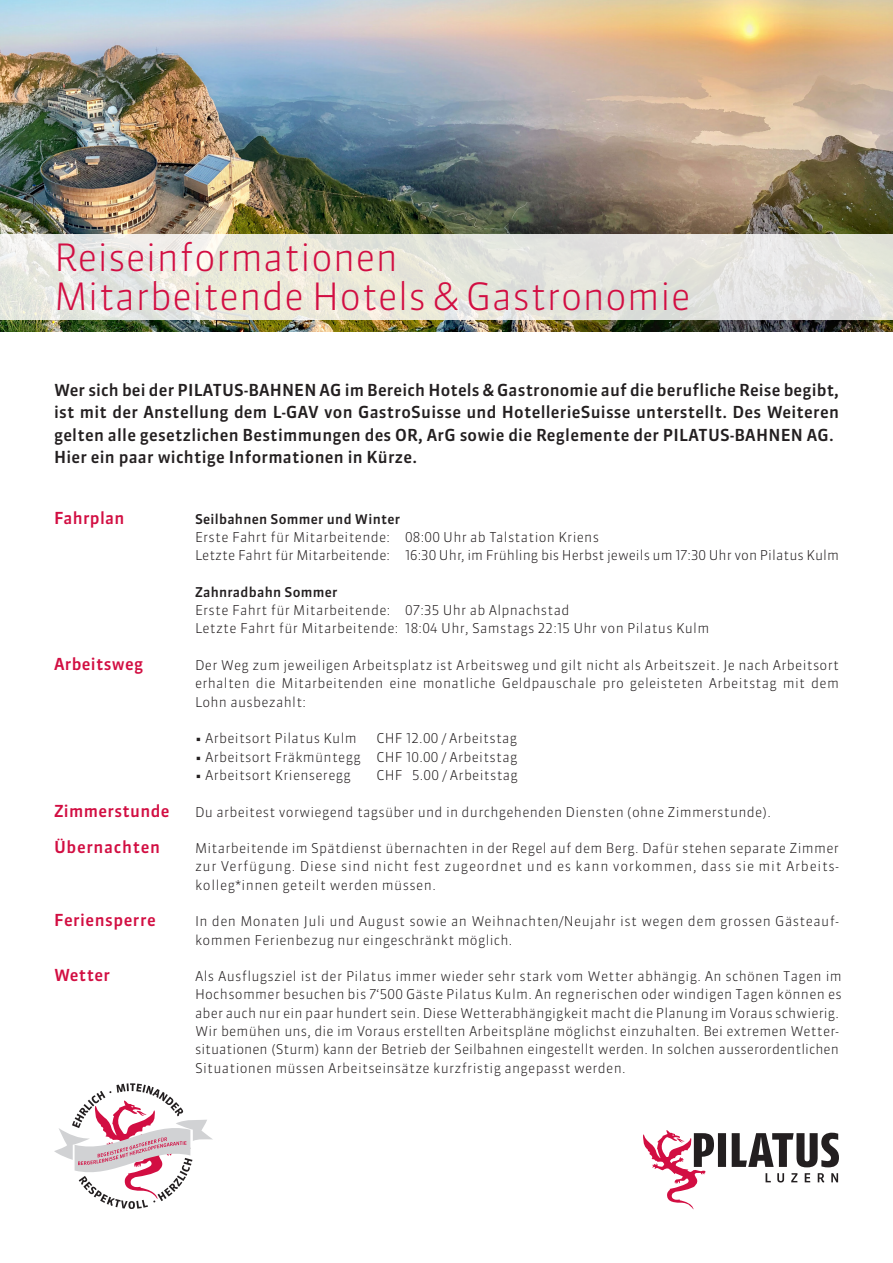
<style>
.page{position:relative;width:893px;height:1263px;background:#fff}
.page>*{position:absolute;margin:0;border:0;box-sizing:border-box;transform-origin:0 0}
.t1{font:300 37.5px "Sanuk LF";color:#d20e42}
.t2{font:500 16.5px/22.5px "Sanuk LF";letter-spacing:.015em;color:#231f20;text-align:justify}
.t3{font:500 16.5px "Sanuk LF";letter-spacing:.02em;color:#d20e42}
.t4{font:500 16.5px "Sanuk LF";letter-spacing:.04em;color:#d20e42}
.t5{font:300 13.5px/18.3px "Sanuk LF";letter-spacing:.02em;color:#231f20}
.t6{font:300 13.5px/18.3px "Sanuk LF";color:#231f20}
.s1{font-weight:500}
</style>
<div class="page">
<svg style="left:643px;top:1130px;width:196px;height:79px"></svg>
<img style="left:0;top:0;width:893px;height:332px">
<svg style="left:0;top:235px;width:893px;height:85px;background:#e6e6de"></svg>
<svg style="left:54px;top:1083px;width:159px;height:126px"></svg>
<p class="t1" style="left:54px;top:234px;width:346px">Reiseinformationen</p>
<p class="t1" style="left:54px;top:273px;width:638px">Mitarbeitende Hotels &amp; Gastronomie</p>
<p class="t2" style="left:54px;top:378px;width:786px">Wer sich bei der PILATUS-BAHNEN AG im Bereich Hotels &amp; Gastronomie auf die berufliche Reise begibt, ist mit der Anstellung dem L-GAV von GastroSuisse und HotellerieSuisse unterstellt. Des Weiteren gelten alle gesetzlichen Bestimmungen des OR, ArG sowie die Reglemente der PILATUS-BAHNEN AG.</p>
<p class="t2" style="left:54px;top:446px;width:365px">Hier ein paar wichtige Informationen in Kürze.</p>
<p class="t3" style="left:54px;top:507px;width:72px">Fahrplan</p>
<p class="t3" style="left:54px;top:654px;width:91px">Arbeitsweg</p>
<p class="t6" style="left:195px;top:510px;width:645px"><span class="s1">Seilbahnen Sommer und Winter<br></span>Erste Fahrt für Mitarbeitende: 08:00 Uhr ab Talstation Kriens<br>Letzte Fahrt für Mitarbeitende: 16:30 Uhr, im Frühling bis Herbst jeweils um 17:30 Uhr von Pilatus Kulm</p>
<p class="t5" style="left:195px;top:583px;width:516px"><span class="s1">Zahnradbahn Sommer<br></span>Erste Fahrt für Mitarbeitende: 07:35 Uhr ab Alpnachstad<br>Letzte Fahrt für Mitarbeitende: 18:04 Uhr, Samstags 22:15 Uhr von Pilatus Kulm</p>
<p class="t5" style="left:195px;top:656px;width:645px;text-align:justify">Der Weg zum jeweiligen Arbeitsplatz ist Arbeitsweg und gilt nicht als Arbeitszeit. Je nach Arbeitsort erhalten die Mitarbeitenden eine monatliche Geldpauschale pro geleisteten Arbeitstag mit dem Lohn ausbezahlt:</p>
<p class="t5" style="left:195px;top:729px;width:163px">• Arbeitsort Pilatus Kulm</p>
<p class="t5" style="left:376px;top:729px;width:142px">CHF 12.00 / Arbeitstag</p>
<p class="t5" style="left:195px;top:747px;width:324px">• Arbeitsort Fräkmüntegg CHF 10.00 / Arbeitstag</p>
<p class="t5" style="left:195px;top:766px;width:157px">• Arbeitsort Krienseregg</p>
<p class="t5" style="left:376px;top:766px;width:143px">CHF 5.00 / Arbeitstag</p>
<p class="t3" style="left:54px;top:800px;width:117px">Zimmerstunde</p>
<p class="t5" style="left:195px;top:802px;width:577px">Du arbeitest vorwiegend tagsüber und in durchgehenden Diensten (ohne Zimmerstunde).</p>
<p class="t4" style="left:54px;top:837px;width:108px">Übernachten</p>
<p class="t5" style="left:195px;top:839px;width:645px;text-align:justify">Mitarbeitende im Spätdienst übernachten in der Regel auf dem Berg. Dafür stehen separate Zimmer zur Verfügung. Diese sind nicht fest zugeordnet und es kann vorkommen, dass sie mit Arbeits&shy;kolleg*innen geteilt werden müssen.</p>
<p class="t5" style="left:195px;top:912px;width:645px">In den Monaten Juli und August sowie an Weihnachten/Neujahr ist wegen dem grossen Gästeauf&shy;kommen Ferienbezug nur eingeschränkt möglich.</p>
<p class="t5" style="left:195px;top:967px;width:648px">Als Ausflugsziel ist der Pilatus immer wieder sehr stark vom Wetter abhängig. An schönen Tagen im Hochsommer besuchen bis 7‘500 Gäste Pilatus Kulm. An regnerischen oder windigen Tagen können es aber auch nur ein paar hundert sein. Diese Wetterabhängigkeit macht die Planung im Voraus schwierig.<br>Wir bemühen uns, die im Voraus erstellten Arbeitspläne möglichst einzuhalten. Bei extremen Wetter&shy;situationen (Sturm) kann der Betrieb der Seilbahnen eingestellt werden. In solchen ausserordentlichen Situationen müssen Arbeitseinsätze kurzfristig angepasst werden.</p>
<p class="t3" style="left:54px;top:910px;width:103px">Feriensperre</p>
<p class="t3" style="left:54px;top:965px;width:58px">Wetter</p>
</div>
